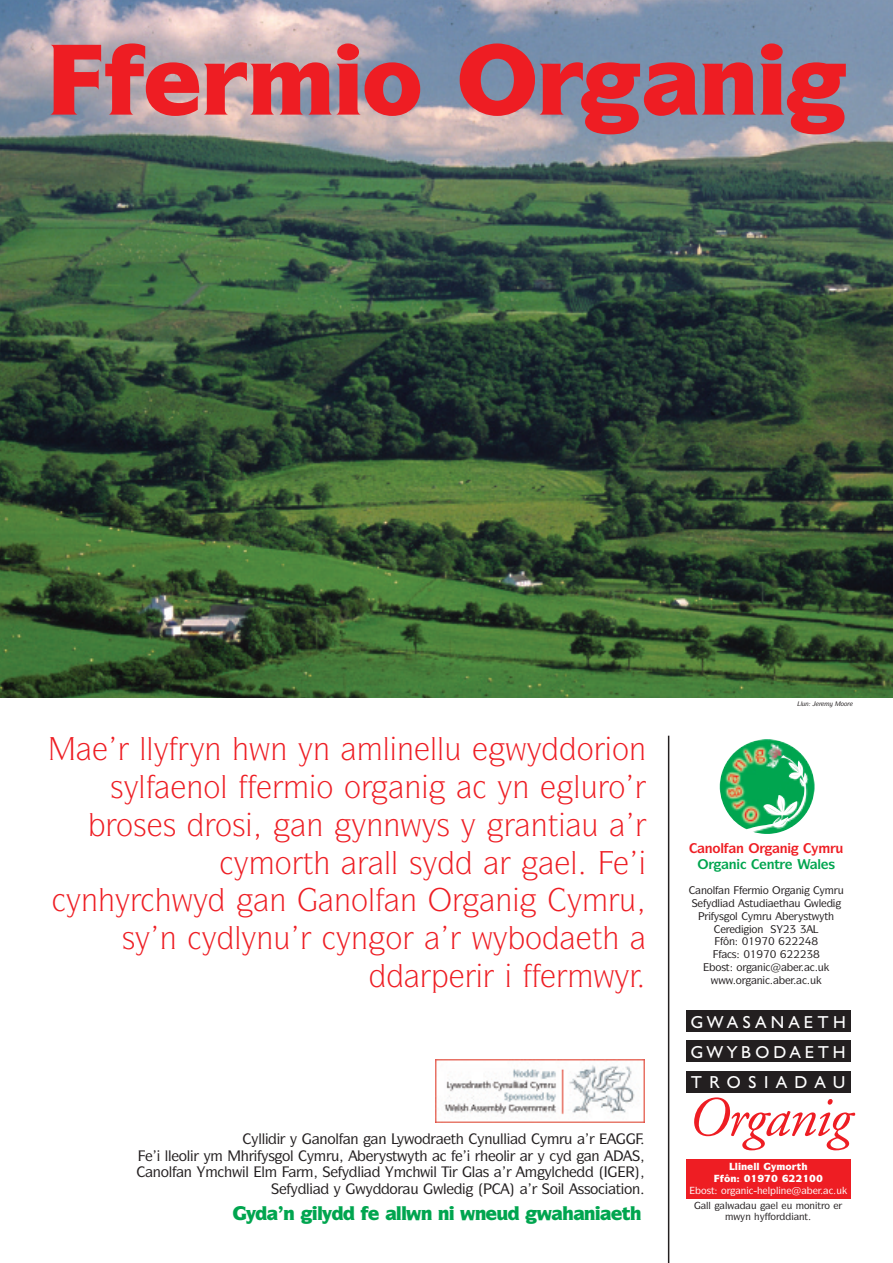
<style>
.page{position:relative;width:893px;height:1263px;background:#fff}
.page>*{position:absolute;margin:0;border:0;box-sizing:border-box;transform-origin:0 0}
.t1{font:900 96px "Symbol IT Cby BT";color:#ee1d23}
.t2{font:italic 55.95px "Adobe Garamond";letter-spacing:-.025em;color:#ee1d23}
.t3{font:31.5px "Symbol IT Cby BT";color:#ee1d23}
.t4{font:900 18.9px "Symbol IT Cby BT";color:#00a54f}
.t5{font:17.4px/30.2px "Humanist 521 AA";letter-spacing:.255em;color:#fff;text-align:justify}
.t6{font:500 14.55px "Symbol IT Cby BT";color:#231f20}
.t7{font:700 13.5px "Symbol IT Cby BT";color:#ee1d23}
.t8{font:700 13.5px "Symbol IT Cby BT";color:#00a54f}
.t9{font:500 10.65px "Symbol IT Cby BT";color:#231f20}
.t10{font:500 9.9px "Symbol IT Cby BT";color:#fff}
.t11{font:900 9.9px "Symbol IT Cby BT";color:#fff}
.t12{font:500 9.75px "Symbol IT Cby BT";color:#231f20}
.t13{font:italic 500 6.3px "Symbol IT Cby BT";color:#231f20}
</style>
<div class="page">
<img style="left:0;top:0;width:893px;height:697px">
<img style="left:720px;top:739px;width:94px;height:95px">
<hr style="left:668px;top:736px;width:1px;height:527px;background:#231f20">
<div style="left:686px;top:1010px;width:164px;height:22px;background:#231f20"></div>
<div style="left:686px;top:1040px;width:164px;height:22px;background:#231f20"></div>
<div style="left:686px;top:1070px;width:164px;height:22px;background:#231f20"></div>
<div style="left:686px;top:1159px;width:164px;height:40px;background:#ee1d23"></div>
<img style="left:435px;top:1060px;width:209px;height:63px">
<svg style="left:460px;top:43px;width:238px;height:91px;background:#8496ad"></svg>
<div style="left:760px;top:43px;width:86px;height:91px;background:#8196ae"></div>
<svg style="left:50px;top:43px;width:370px;height:73px;background:#ada7b1"></svg>
<h1 class="t1" style="left:698px;top:45px;width:62px">■</h1>
<p class="t3" style="left:205px;top:737px;width:127px">■ ■ ■</p>
<p class="t3" style="left:383px;top:737px;width:80px">●■ ●●◆</p>
<p class="t3" style="left:577px;top:737px;width:71px">□ □■</p>
<p class="t3" style="left:186px;top:775px;width:43px">■□●</p>
<p class="t3" style="left:404px;top:775px;width:19px">■</p>
<p class="t3" style="left:512px;top:775px;width:114px">■ ●◆ □</p>
<p class="t3" style="left:116px;top:813px;width:131px">□▲ ▲ □▲</p>
<p class="t3" style="left:306px;top:813px;width:145px">■ ■■ ▲</p>
<p class="t3" style="left:531px;top:813px;width:69px">■▼ ◆</p>
<p class="t3" style="left:384px;top:851px;width:40px">●● ▲</p>
<p class="t3" style="left:570px;top:851px;width:9px">●</p>
<p class="t3" style="left:81px;top:888px;width:19px">■</p>
<p class="t3" style="left:270px;top:888px;width:149px">■ ■□● ■</p>
<p class="t3" style="left:495px;top:888px;width:19px">■</p>
<p class="t3" style="left:234px;top:926px;width:58px">● ■◆</p>
<p class="t6" style="left:319px;top:1134px;width:41px">■□● ■</p>
<p class="t6" style="left:451px;top:1134px;width:58px">▼ ■◆●●</p>
<p class="t6" style="left:165px;top:1150px;width:27px">●● □●</p>
<p class="t6" style="left:268px;top:1150px;width:27px">▲ □●</p>
<p class="t6" style="left:386px;top:1150px;width:35px">▲▼ ▼</p>
<p class="t6" style="left:592px;top:1150px;width:10px">■</p>
<p class="t6" style="left:153px;top:1167px;width:41px">■□● ■</p>
<p class="t6" style="left:357px;top:1167px;width:5px">●</p>
<p class="t6" style="left:434px;top:1167px;width:57px">● ● ▲</p>
<p class="t6" style="left:552px;top:1167px;width:5px">●</p>
<p class="t6" style="left:306px;top:1183px;width:5px">●</p>
<p class="t6" style="left:443px;top:1183px;width:5px">●</p>
<p class="t6" style="left:550px;top:1183px;width:92px">□● ▲▲□ ▼□■</p>
<p class="t4" style="left:396px;top:1206px;width:55px">●● ■ ■</p>
<p class="t13" style="left:801px;top:702px;width:10px">●◆■</p>
<p class="t7" style="left:705px;top:843px;width:41px">■□● ■</p>
<p class="t7" style="left:780px;top:843px;width:9px">■</p>
<p class="t8" style="left:729px;top:859px;width:52px">■ ■▼</p>
<p class="t9" style="left:701px;top:886px;width:31px">■□● ■</p>
<p class="t9" style="left:796px;top:886px;width:7px">■</p>
<p class="t9" style="left:718px;top:899px;width:43px">● ▲▼◆</p>
<p class="t9" style="left:819px;top:899px;width:4px">●</p>
<p class="t9" style="left:719px;top:912px;width:20px">▲ □●</p>
<p class="t9" style="left:803px;top:912px;width:27px">▲▼ ▼</p>
<p class="t9" style="left:729px;top:938px;width:7px">■</p>
<p class="t9" style="left:715px;top:963px;width:29px">□▲▼ □</p>
<p class="t9" style="left:757px;top:963px;width:7px">■</p>
<p class="t5" style="left:691px;top:1006px;width:156px">GWASANAETH GWYBODAETH TROSIADAU</p>
<h2 class="t2" style="left:686px;top:1083px;width:164px">Organig</h2>
<p class="t11" style="left:735px;top:1163px;width:26px">●■ ●●</p>
<p class="t11" style="left:730px;top:1175px;width:8px">■</p>
<p class="t10" style="left:701px;top:1186px;width:27px">□▲▼ □</p>
<p class="t10" style="left:741px;top:1186px;width:47px">■ ●●■</p>
<p class="t12" style="left:725px;top:1202px;width:4px">●</p>
<p class="t12" style="left:751px;top:1202px;width:81px">◆ ● ◆ □■▼□</p>
</div>
